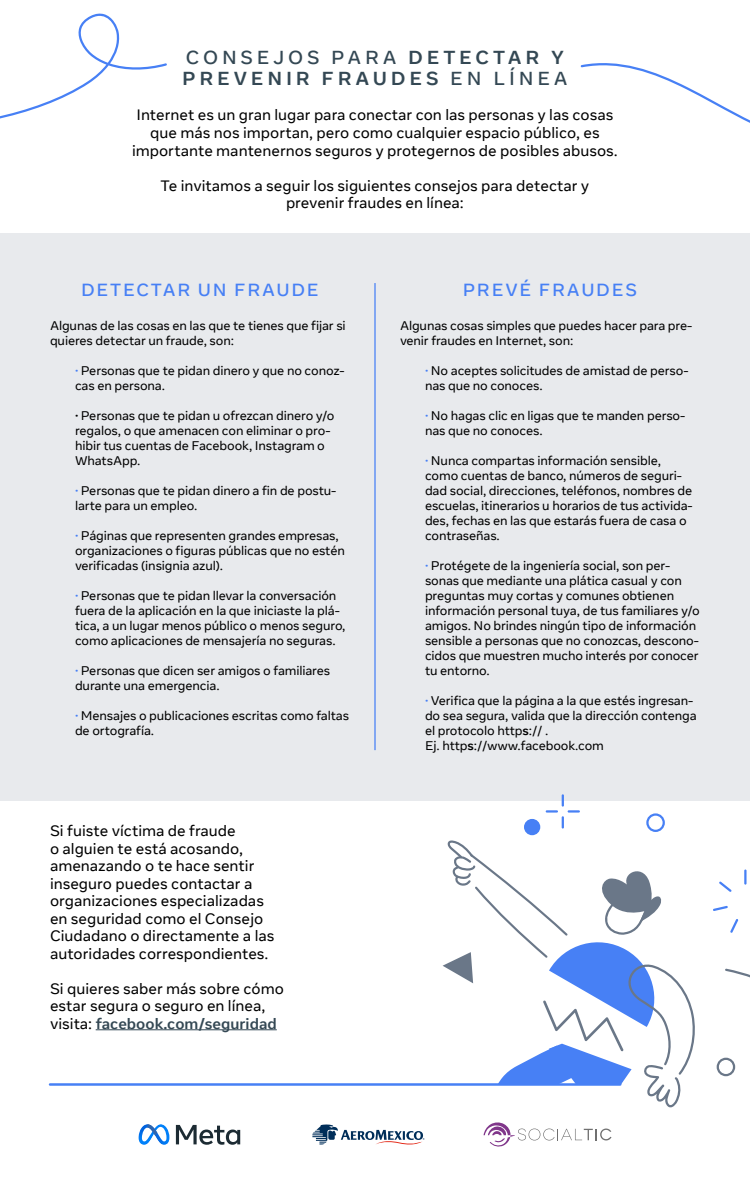
<style>
.page{position:relative;width:750px;height:1188px;background:#fff}
.page>*{position:absolute;margin:0;border:0;box-sizing:border-box;transform-origin:0 0}
.t1{font:700 18.75px/21.2px "Optimistic Text";letter-spacing:.2em;color:#344854}
.t2{font:500 17.5px "Optimistic Text";letter-spacing:.1em;color:#4780f5}
.t3{font:15px/17.5px "Optimistic Text";color:#000;text-align:center}
.t4{font:12.5px/15px "Optimistic Text";letter-spacing:-.01em;color:#000}
.s1{font-weight:500}
.s2{font-weight:700;color:#4780f5}
.s3{font-weight:700}
.s4{font-weight:700;color:#344854}
</style>
<div class="page">
<div style="left:0;top:233px;width:750px;height:567px;background:#e8eaed"></div>
<hr style="left:96px;top:1029px;width:181px;height:1px;background:#344854">
<hr style="left:374px;top:283px;width:2px;height:467px;background:#4780f5">
<svg style="left:713px;top:869px;width:34px;height:64px"></svg>
<svg style="left:646px;top:813px;width:19px;height:19px"></svg>
<div style="left:524px;top:819px;width:16px;height:16px;background:#4780f5;border-radius:50%"></div>
<svg style="left:717px;top:1057px;width:18px;height:19px"></svg>
<svg style="left:0;top:13px;width:167px;height:106px"></svg>
<svg style="left:581px;top:63px;width:169px;height:60px"></svg>
<svg style="left:546px;top:794px;width:34px;height:34px"></svg>
<svg style="left:176px;top:1124px;width:64px;height:20px"></svg>
<img style="left:139px;top:1124px;width:30px;height:20px">
<svg style="left:147px;top:1124px;width:10px;height:12px"></svg>
<svg style="left:312px;top:840px;width:383px;height:307px"></svg>
<hr style="left:50px;top:1083px;width:570px;height:2px;background:#4780f5">
<div style="left:680px;top:1097px;width:70px;height:91px;background:#fff"></div>
<div style="left:608px;top:1146px;width:92px;height:42px;background:#fff"></div>
<h1 class="t1" style="left:182px;top:47px;width:387px"><span class="s1">CONSEJOS PARA</span> DETECTAR Y<br>PREVENIR FRAUDES <span class="s1">EN LÍNEA</span></h1>
<p class="t3" style="left:132px;top:107px;width:487px">Internet es un gran lugar para conectar con las personas y las cosas que más nos importan, pero como cualquier espacio público, es importante mantenernos seguros y protegernos de posibles abusos.</p>
<p class="t3" style="left:161px;top:177px;width:430px">Te invitamos a seguir los siguientes consejos para detectar y prevenir fraudes en línea:</p>
<h2 class="t2" style="left:81px;top:279px;width:239px">DETECTAR UN FRAUDE</h2>
<h2 class="t2" style="left:463px;top:279px;width:176px">PREVÉ FRAUDES</h2>
<p class="t4" style="left:50px;top:318px;width:297px">Algunas de las cosas en las que te tienes que fijar si quieres detectar un fraude, son:</p>
<p class="t4" style="left:75px;top:363px;width:271px"><span class="s2">·</span> Personas que te pidan dinero y que no conoz&shy;cas en persona.</p>
<p class="t4" style="left:75px;top:408px;width:261px"><span class="s3">·</span> Personas que te pidan u ofrezcan dinero y/o regalos, o que amenacen con eliminar o pro&shy;hibir tus cuentas de Facebook, Instagram o WhatsApp.</p>
<p class="t4" style="left:75px;top:483px;width:263px"><span class="s2">·</span> Personas que te pidan dinero a fin de postu&shy;larte para un empleo.</p>
<p class="t4" style="left:75px;top:528px;width:271px"><span class="s2">·</span> Páginas que representen grandes empresas, organizaciones o figuras públicas que no estén verificadas (insignia azul).</p>
<p class="t4" style="left:75px;top:588px;width:272px"><span class="s2">·</span> Personas que te pidan llevar la conversación fuera de la aplicación en la que iniciaste la plá&shy;tica, a un lugar menos público o menos seguro, como aplicaciones de mensajería no seguras.</p>
<p class="t4" style="left:75px;top:663px;width:257px"><span class="s2">·</span> Personas que dicen ser amigos o familiares durante una emergencia.</p>
<p class="t4" style="left:75px;top:708px;width:276px"><span class="s2">·</span> Mensajes o publicaciones escritas como faltas de ortografía.</p>
<p class="t3" style="left:50px;top:822px;width:226px;text-align:left">Si fuiste víctima de fraude<br>o alguien te está acosando, amenazando o te hace sentir inseguro puedes contactar a organizaciones especializadas en seguridad como el Consejo<br>Ciudadano o directamente a las autoridades correspondientes.</p>
<p class="t3" style="left:50px;top:980px;width:235px;text-align:left">Si quieres saber más sobre cómo estar segura o seguro en línea, visita: <span class="s4">facebook.com/seguridad</span></p>
<p class="t4" style="left:400px;top:318px;width:294px">Algunas cosas simples que puedes hacer para pre&shy;venir fraudes en Internet, son:</p>
<p class="t4" style="left:425px;top:363px;width:265px"><span class="s2">·</span> No aceptes solicitudes de amistad de perso&shy;nas que no conoces.</p>
<p class="t4" style="left:425px;top:408px;width:262px"><span class="s2">·</span> No hagas clic en ligas que te manden perso&shy;nas que no conoces.</p>
<p class="t4" style="left:425px;top:453px;width:269px"><span class="s2">·</span> Nunca compartas información sensible, como cuentas de banco, números de seguri&shy;dad social, direcciones, teléfonos, nombres de escuelas, itinerarios u horarios de tus activida&shy;des, fechas en las que estarás fuera de casa o contraseñas.</p>
<p class="t4" style="left:425px;top:558px;width:276px"><span class="s2">·</span> Protégete de la ingeniería social, son per&shy;sonas que mediante una plática casual y con preguntas muy cortas y comunes obtienen información personal tuya, de tus familiares y/o amigos. No brindes ningún tipo de información sensible a personas que no conozcas, descono&shy;cidos que muestren mucho interés por conocer tu entorno.</p>
<p class="t4" style="left:425px;top:693px;width:273px"><span class="s2">·</span> Verifica que la página a la que estés ingresan&shy;do sea segura, valida que la dirección contenga el protocolo http<span class="s3">s</span>:// .<br>Ej. http<span class="s3">s</span>://www.facebook.com</p>
</div>
